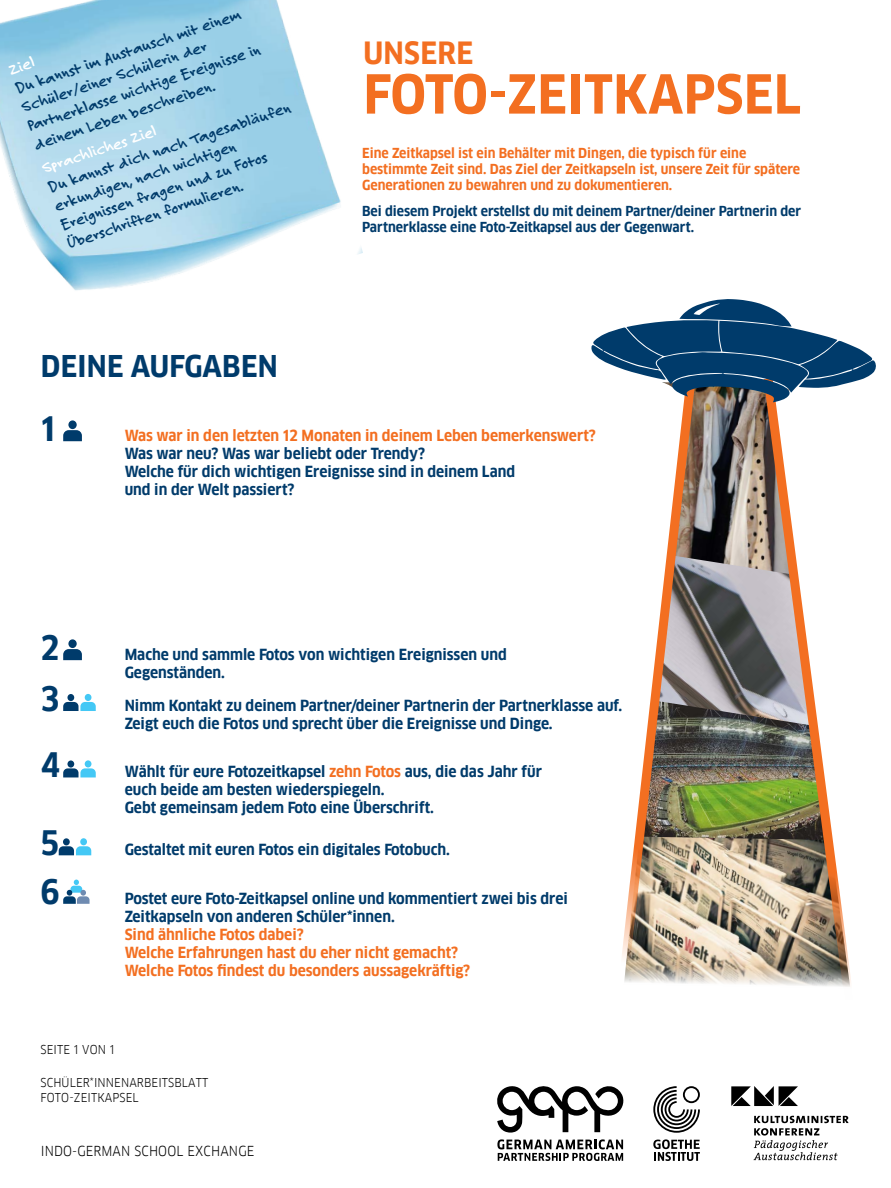
<style>
.page{position:relative;width:891px;height:1188px;background:#fff}
.page>*{position:absolute;margin:0;border:0;box-sizing:border-box;transform-origin:0 0}
.t1{font:700 52.5px "Goethe FF Clan";letter-spacing:.01em;color:#f36f21}
.t2{font:700 33px "Goethe FF Clan";color:#003b6b}
.t3{font:700 30px "Goethe FF Clan";letter-spacing:.01em;color:#f36f21}
.t4{font:700 29.4px "Goethe FF Clan";letter-spacing:.01em;color:#003b6b}
.t5{font:700 16.5px/19.8px "Felt Tip Roman";color:#003b6b}
.t6{font:700 16.5px "Felt Tip Roman";color:#fff}
.t7{font:700 15px/18px "Goethe FF Clan";color:#003b6b}
.t8{font:700 15px/18px "Goethe FF Clan";color:#f36f21}
.t9{font:700 13.5px/16.5px "Goethe FF Clan";color:#f36f21}
.t10{font:700 13.5px/16.5px "Goethe FF Clan";color:#003b6b}
.t11{font:13.5px "Goethe FF Clan";letter-spacing:.01em;color:#000}
.t12{font:12px/14.4px "Goethe FF Clan";letter-spacing:.01em;color:#000}
.s1{color:#f36f21}
</style>
<div class="page">
<svg style="left:653px;top:1086px;width:47px;height:47px"></svg>
<svg style="left:653px;top:1139px;width:47px;height:22px"></svg>
<svg style="left:497px;top:1139px;width:126px;height:22px"></svg>
<svg style="left:497px;top:1086px;width:126px;height:47px"></svg>
<svg style="left:754px;top:1116px;width:95px;height:44px"></svg>
<svg style="left:731px;top:1086px;width:67px;height:20px"></svg>
<svg style="left:63px;top:430px;width:19px;height:11px"></svg>
<div style="left:68px;top:420px;width:9px;height:9px;background:#003b6b;border-radius:50%"></div>
<div style="left:80px;top:838px;width:7px;height:7px;background:#44c8f5;border-radius:50%"></div>
<svg style="left:59px;top:846px;width:32px;height:9px"></svg>
<div style="left:63px;top:838px;width:7px;height:7px;background:#003b6b;border-radius:50%"></div>
<svg style="left:63px;top:649px;width:19px;height:11px"></svg>
<div style="left:68px;top:639px;width:9px;height:9px;background:#003b6b;border-radius:50%"></div>
<img style="left:0;top:0;width:363px;height:291px">
<img style="left:701px;top:733px;width:57px;height:103px">
<img style="left:701px;top:402px;width:57px;height:149px">
<img style="left:695px;top:836px;width:63px;height:149px">
<img style="left:701px;top:551px;width:57px;height:182px">
<svg style="left:624px;top:969px;width:71px;height:15px"></svg>
<img style="left:622px;top:402px;width:79px;height:567px">
<img style="left:758px;top:402px;width:93px;height:585px">
<svg style="left:591px;top:299px;width:285px;height:103px"></svg>
<div style="left:85px;top:694px;width:6px;height:7px;background:#44c8f5;border-radius:50%"></div>
<svg style="left:63px;top:702px;width:33px;height:9px"></svg>
<div style="left:67px;top:694px;width:7px;height:7px;background:#003b6b;border-radius:50%"></div>
<div style="left:85px;top:760px;width:6px;height:7px;background:#44c8f5;border-radius:50%"></div>
<svg style="left:63px;top:768px;width:33px;height:9px"></svg>
<div style="left:67px;top:760px;width:7px;height:8px;background:#003b6b;border-radius:50%"></div>
<svg style="left:63px;top:880px;width:27px;height:24px"></svg>
<p class="t5" style="left:12px;top:80px;width:246px;rotate:-19deg">Du kannst im Austausch mit einem<br>Schüler/einer Schülerin der<br>Partnerklasse wichtige Ereignisse in deinem Leben beschreiben.</p>
<p class="t6" style="left:6px;top:60px;width:28px;rotate:-19deg">Ziel</p>
<p class="t5" style="left:45px;top:179px;width:257px;rotate:-19deg">Du kannst dich nach Tagesabläufen erkundigen, nach wichtigen<br>Ereignissen fragen und zu Fotos<br>Überschriften formulieren.</p>
<p class="t6" style="left:39px;top:159px;width:121px;rotate:-19deg">Sprachliches Ziel</p>
<h3 class="t3" style="left:363px;top:36px;width:111px">UNSERE</h3>
<h1 class="t1" style="left:363px;top:64px;width:439px">FOTO-ZEITKAPSEL</h1>
<p class="t9" style="left:362px;top:144px;width:439px">Eine Zeitkapsel ist ein Behälter mit Dingen, die typisch für eine bestimmte Zeit sind. Das Ziel der Zeitkapseln ist, unsere Zeit für spätere<br>Generationen zu bewahren und zu dokumentieren.</p>
<p class="t10" style="left:362px;top:203px;width:441px">Bei diesem Projekt erstellst du mit deinem Partner/deiner Partnerin der<br>Partnerklasse eine Foto-Zeitkapsel aus der Gegenwart.</p>
<h3 class="t4" style="left:41px;top:349px;width:239px">DEINE AUFGABEN</h3>
<h2 class="t2" style="left:41px;top:410px;width:16px">1</h2>
<p class="t8" style="left:125px;top:427px;width:473px">Was war in den letzten 12 Monaten in deinem Leben bemerkenswert?</p>
<p class="t7" style="left:125px;top:445px;width:392px">Was war neu? Was war beliebt oder Trendy?<br>Welche für dich wichtigen Ereignisse sind in deinem Land und in der Welt passiert?</p>
<h2 class="t2" style="left:41px;top:629px;width:20px">2</h2>
<h2 class="t2" style="left:41px;top:680px;width:20px">3</h2>
<h2 class="t2" style="left:41px;top:746px;width:21px">4</h2>
<h2 class="t2" style="left:41px;top:824px;width:20px">5</h2>
<h2 class="t2" style="left:41px;top:873px;width:20px">6</h2>
<p class="t7" style="left:125px;top:646px;width:384px">Mache und sammle Fotos von wichtigen Ereignissen und<br>Gegenständen.</p>
<p class="t7" style="left:125px;top:697px;width:499px">Nimm Kontakt zu deinem Partner/deiner Partnerin der Partnerklasse auf.<br>Zeigt euch die Fotos und sprecht über die Ereignisse und Dinge.</p>
<p class="t7" style="left:125px;top:763px;width:419px">Wählt für eure Fotozeitkapsel <span class="s1">zehn Fotos</span> aus, die das Jahr für euch beide am besten wiederspiegeln.<br>Gebt gemeinsam jedem Foto eine Überschrift.</p>
<p class="t7" style="left:125px;top:841px;width:327px">Gestaltet mit euren Fotos ein digitales Fotobuch.</p>
<p class="t7" style="left:125px;top:889px;width:445px">Postet eure Foto-Zeitkapsel online und kommentiert zwei bis drei<br>Zeitkapseln von anderen Schüler*innen.</p>
<p class="t8" style="left:125px;top:925px;width:347px">Sind ähnliche Fotos dabei?<br>Welche Erfahrungen hast du eher nicht gemacht?<br>Welche Fotos findest du besonders aussagekräftig?</p>
<p class="t12" style="left:41px;top:1043px;width:76px">SEITE 1 VON 1</p>
<p class="t12" style="left:40px;top:1076px;width:169px">SCHÜLER*INNENARBEITSBLATT<br>FOTO-ZEITKAPSEL</p>
<p class="t11" style="left:41px;top:1143px;width:215px">INDO-GERMAN SCHOOL EXCHANGE</p>
</div>
